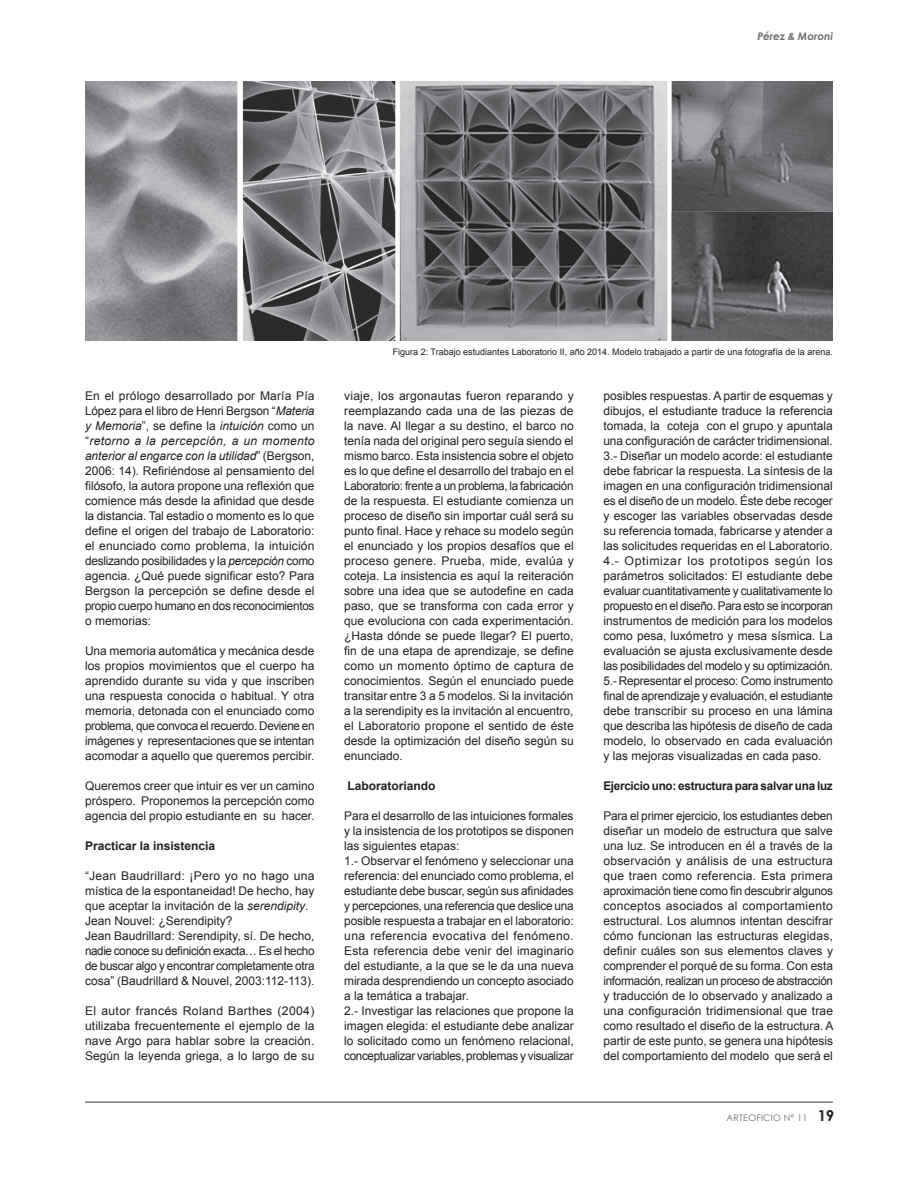
<style>
.page{position:relative;width:918px;height:1188px;background:#fff}
.page>*{position:absolute;margin:0;border:0;box-sizing:border-box;transform-origin:0 0}
.contenidos{font:12px/15px "Arial";color:#231f20;text-align:justify}
.contenidos-2{font:700 12px "Arial";letter-spacing:-.025em;color:#231f20}
.contenidos-3{font:700 12px "Arial";color:#231f20}
.autor{font:italic 700 10.5px "Century Gothic";color:#6c6d70}
.pie_de_foto{font:9px "Arial";color:#231f20}
.t1{font:9px "Century Gothic";letter-spacing:.025em;color:#6c6d70}
.s1{font-style:italic}
.s2{font-weight:700;font-size:15px;color:#231f20}
</style>
<div class="page">
<hr style="left:85px;top:1101px;width:748px;height:2px;background:#231f20">
<img style="left:85px;top:81px;width:748px;height:259px">
<p class="autor" style="left:757px;top:30px;width:77px">Pérez &amp; Moroni</p>
<p class="contenidos" style="left:85px;top:388px;width:231px">En el prólogo desarrollado por María Pía López para el libro de Henri Bergson “<span class="s1">Materia y Memoria</span>”, se define la <span class="s1">intuición</span> como un “<span class="s1">retorno a la percepción, a un momento anterior al engarce con la utilidad</span>” (Bergson, 2006: 14). Refiriéndose al pensamiento del filósofo, la autora propone una reflexión que comience más desde la afinidad que desde la distancia. Tal estadio o momento es lo que define el origen del trabajo de Laboratorio: el enunciado como problema, la intuición deslizando posibilidades y la <span class="s1">percepción</span> como agencia. ¿Qué puede significar esto? Para Bergson la percepción se define desde el propio cuerpo humano en dos reconocimientos o memorias:</p>
<p class="contenidos" style="left:85px;top:643px;width:231px">Una memoria automática y mecánica desde los propios movimientos que el cuerpo ha aprendido durante su vida y que inscriben una respuesta conocida o habitual. Y otra memoria, detonada con el enunciado como problema, que convoca el recuerdo. Deviene en imágenes y representaciones que se intentan acomodar a aquello que queremos percibir.</p>
<p class="contenidos" style="left:85px;top:778px;width:231px">Queremos creer que intuir es ver un camino próspero. Proponemos la percepción como agencia del propio estudiante en su hacer.</p>
<p class="contenidos-3" style="left:85px;top:838px;width:132px">Practicar la insistencia</p>
<p class="contenidos" style="left:85px;top:868px;width:231px">“Jean Baudrillard: ¡Pero yo no hago una mística de la espontaneidad! De hecho, hay que aceptar la invitación de la <span class="s1">serendipity</span>.</p>
<p class="contenidos" style="left:85px;top:913px;width:149px">Jean Nouvel: ¿Serendipity?</p>
<p class="contenidos" style="left:85px;top:928px;width:231px">Jean Baudrillard: Serendipity, sí. De hecho, nadie conoce su definición exacta… Es el hecho de buscar algo y encontrar completamente otra cosa” (Baudrillard &amp; Nouvel, 2003:112-113).</p>
<p class="contenidos" style="left:85px;top:1003px;width:231px">El autor francés Roland Barthes (2004) utilizaba frecuentemente el ejemplo de la nave Argo para hablar sobre la creación.<br>Según la leyenda griega, a lo largo de su</p>
<p class="pie_de_foto" style="left:393px;top:346px;width:442px">Figura 2: Trabajo estudiantes Laboratorio II, año 2014. Modelo trabajado a partir de una fotografía de la arena.</p>
<p class="contenidos" style="left:344px;top:388px;width:231px">viaje, los argonautas fueron reparando y reemplazando cada una de las piezas de la nave. Al llegar a su destino, el barco no tenía nada del original pero seguía siendo el mismo barco. Esta insistencia sobre el objeto es lo que define el desarrollo del trabajo en el Laboratorio: frente a un problema, la fabricación de la respuesta. El estudiante comienza un proceso de diseño sin importar cuál será su punto final. Hace y rehace su modelo según el enunciado y los propios desafíos que el proceso genere. Prueba, mide, evalúa y coteja. La insistencia es aquí la reiteración sobre una idea que se autodefine en cada paso, que se transforma con cada error y que evoluciona con cada experimentación. ¿Hasta dónde se puede llegar? El puerto, fin de una etapa de aprendizaje, se define como un momento óptimo de captura de conocimientos. Según el enunciado puede transitar entre 3 a 5 modelos. Si la invitación a la serendipity es la invitación al encuentro, el Laboratorio propone el sentido de éste desde la optimización del diseño según su enunciado.</p>
<p class="contenidos-3" style="left:348px;top:778px;width:90px">Laboratoriando</p>
<p class="contenidos" style="left:344px;top:808px;width:231px">Para el desarrollo de las intuiciones formales y la insistencia de los prototipos se disponen las siguientes etapas:</p>
<p class="contenidos" style="left:344px;top:853px;width:231px">1.- Observar el fenómeno y seleccionar una referencia: del enunciado como problema, el estudiante debe buscar, según sus afinidades y percepciones, una referencia que deslice una posible respuesta a trabajar en el laboratorio: una referencia evocativa del fenómeno.<br>Esta referencia debe venir del imaginario del estudiante, a la que se le da una nueva mirada desprendiendo un concepto asociado a la temática a trabajar.</p>
<p class="contenidos" style="left:344px;top:1003px;width:231px">2.- Investigar las relaciones que propone la imagen elegida: el estudiante debe analizar lo solicitado como un fenómeno relacional, conceptualizar variables, problemas y visualizar</p>
<p class="contenidos" style="left:603px;top:388px;width:231px">posibles respuestas. A partir de esquemas y dibujos, el estudiante traduce la referencia tomada, la coteja con el grupo y apuntala una configuración de carácter tridimensional.</p>
<p class="contenidos" style="left:603px;top:448px;width:231px">3.- Diseñar un modelo acorde: el estudiante debe fabricar la respuesta. La síntesis de la imagen en una configuración tridimensional es el diseño de un modelo. Éste debe recoger y escoger las variables observadas desde su referencia tomada, fabricarse y atender a las solicitudes requeridas en el Laboratorio.</p>
<p class="contenidos" style="left:603px;top:553px;width:231px">4.- Optimizar los prototipos según los parámetros solicitados: El estudiante debe evaluar cuantitativamente y cualitativamente lo propuesto en el diseño. Para esto se incorporan instrumentos de medición para los modelos como pesa, luxómetro y mesa sísmica. La evaluación se ajusta exclusivamente desde las posibilidades del modelo y su optimización.</p>
<p class="contenidos" style="left:603px;top:673px;width:231px">5.- Representar el proceso: Como instrumento final de aprendizaje y evaluación, el estudiante debe transcribir su proceso en una lámina que describa las hipótesis de diseño de cada modelo, lo observado en cada evaluación y las mejoras visualizadas en cada paso.</p>
<p class="contenidos-2" style="left:603px;top:778px;width:231px">Ejercicio uno: estructura para salvar una luz</p>
<p class="contenidos" style="left:603px;top:808px;width:232px">Para el primer ejercicio, los estudiantes deben diseñar un modelo de estructura que salve una luz. Se introducen en él a través de la observación y análisis de una estructura que traen como referencia. Esta primera aproximación tiene como fin descubrir algunos conceptos asociados al comportamiento estructural. Los alumnos intentan descifrar cómo funcionan las estructuras elegidas, definir cuáles son sus elementos claves y comprender el porqué de su forma. Con esta información, realizan un proceso de abstracción y traducción de lo observado y analizado a una configuración tridimensional que trae como resultado el diseño de la estructura. A partir de este punto, se genera una hipótesis del comportamiento del modelo que será el</p>
<p class="t1" style="left:727px;top:1113px;width:109px">ARTEOFICIO N° 11 <span class="s2">19</span></p>
</div>
